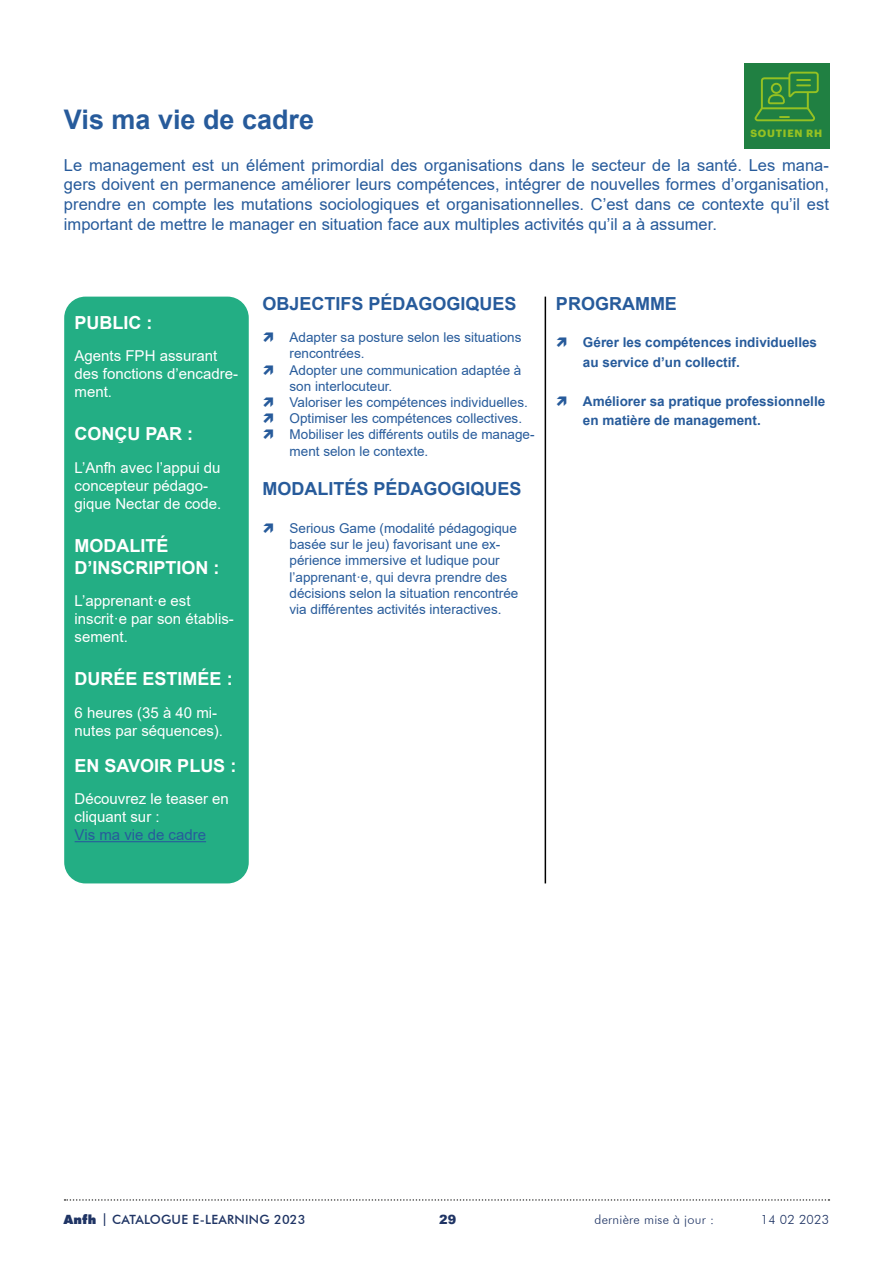
<style>
.page{position:relative;width:893px;height:1263px;background:#fff}
.page>*{position:absolute;margin:0;border:0;box-sizing:border-box;transform-origin:0 0}
.t1{font:700 27px "Arial";color:#275b9b}
.t2{font:700 18px/21.6px "Arial";color:#fff}
.t3{font:700 18px "Arial";color:#275b9b}
.t4{font:16.5px/19.8px "Arial";color:#275b9b;text-align:justify}
.t5{font:15px/18px "Arial";color:#fff}
.t6{font:15px "Arial";color:#275b9b}
.t7{font:13.5px/16.2px "Arial";color:#275b9b}
.t8{font:700 13.5px/19.5px "Arial";color:#275b9b}
.t9{font:500 12.75px "Futura BT";letter-spacing:.02em;color:#1f3464}
.t10{font:300 12.75px "Futura BT";letter-spacing:.02em;color:#1f3464}
.t11{font:900 12.75px "Arial";color:#1f3464}
.t12{font:700 10.35px "Graphik";letter-spacing:.07em;color:#95c122}
.s1{font-weight:900}
</style>
<div class="page">
<svg style="left:65px;top:1199px;width:764px;height:2px"></svg>
<div style="left:744px;top:64px;width:85px;height:85px;background:#208042"></div>
<svg style="left:755px;top:72px;width:64px;height:49px"></svg>
<div style="left:64px;top:297px;width:185px;height:586px;background:#23ae84;border-radius:21px"></div>
<hr style="left:75px;top:841px;width:131px;height:1px;background:#275b9b">
<hr style="left:545px;top:297px;width:1px;height:586px;background:#000">
<h1 class="t1" style="left:64px;top:101px;width:252px">Vis ma vie de cadre</h1>
<p class="t4" style="left:64px;top:155px;width:766px">Le management est un élément primordial des organisations dans le secteur de la santé. Les mana&shy;gers doivent en permanence améliorer leurs compétences, intégrer de nouvelles formes d’organisation, prendre en compte les mutations sociologiques et organisationnelles. C’est dans ce contexte qu’il est important de mettre le manager en situation face aux multiples activités qu’il a à assumer.</p>
<p class="t12" style="left:750px;top:125px;width:73px">SOUTIEN RH</p>
<h2 class="t2" style="left:75px;top:312px;width:79px">PUBLIC :</h2>
<p class="t5" style="left:75px;top:347px;width:165px">Agents FPH assurant des fonctions d’encadre&shy;ment.</p>
<h2 class="t2" style="left:75px;top:423px;width:120px">CONÇU PAR :</h2>
<p class="t5" style="left:75px;top:458px;width:148px">L’Anfh avec l’appui du concepteur pédago&shy;gique Nectar de code.</p>
<h2 class="t2" style="left:75px;top:535px;width:147px">MODALITÉ<br>D’INSCRIPTION :</h2>
<p class="t5" style="left:75px;top:592px;width:161px">L’apprenant·e est inscrit·e par son établis&shy;sement.</p>
<h2 class="t2" style="left:75px;top:668px;width:160px">DURÉE ESTIMÉE :</h2>
<p class="t5" style="left:75px;top:703px;width:150px">6 heures (35 à 40 mi&shy;nutes par séquences).</p>
<h2 class="t2" style="left:75px;top:755px;width:163px">EN SAVOIR PLUS :</h2>
<p class="t5" style="left:75px;top:790px;width:156px">Découvrez le teaser en cliquant sur :</p>
<p class="t6" style="left:75px;top:824px;width:133px">Vis ma vie de cadre</p>
<h2 class="t3" style="left:263px;top:291px;width:256px">OBJECTIFS PÉDAGOGIQUES</h2>
<p class="t7" style="left:290px;top:329px;width:247px">Adapter sa posture selon les situations rencontrées.<br>Adopter une communication adaptée à son interlocuteur.<br>Valoriser les compétences individuelles.<br>Optimiser les compétences collectives.<br>Mobiliser les différents outils de manage&shy;ment selon le contexte.</p>
<h2 class="t3" style="left:263px;top:476px;width:261px">MODALITÉS PÉDAGOGIQUES</h2>
<p class="t7" style="left:290px;top:520px;width:230px">Serious Game (modalité pédagogique basée sur le jeu) favorisant une ex&shy;périence immersive et ludique pour l’apprenant·e, qui devra prendre des décisions selon la situation rencontrée via différentes activités interactives.</p>
<h2 class="t3" style="left:556px;top:291px;width:122px">PROGRAMME</h2>
<p class="t8" style="left:583px;top:333px;width:236px">Gérer les compétences individuelles au service d’un collectif.</p>
<p class="t8" style="left:583px;top:391px;width:244px">Améliorer sa pratique professionnelle en matière de management.</p>
<p class="t9" style="left:64px;top:1212px;width:243px"><span class="s1">Anfh</span> | CATALOGUE E-LEARNING 2023</p>
<p class="t11" style="left:439px;top:1210px;width:19px">29</p>
<p class="t10" style="left:595px;top:1212px;width:121px">dernière mise à jour :</p>
<p class="t10" style="left:761px;top:1212px;width:70px">14 02 2023</p>
</div>
